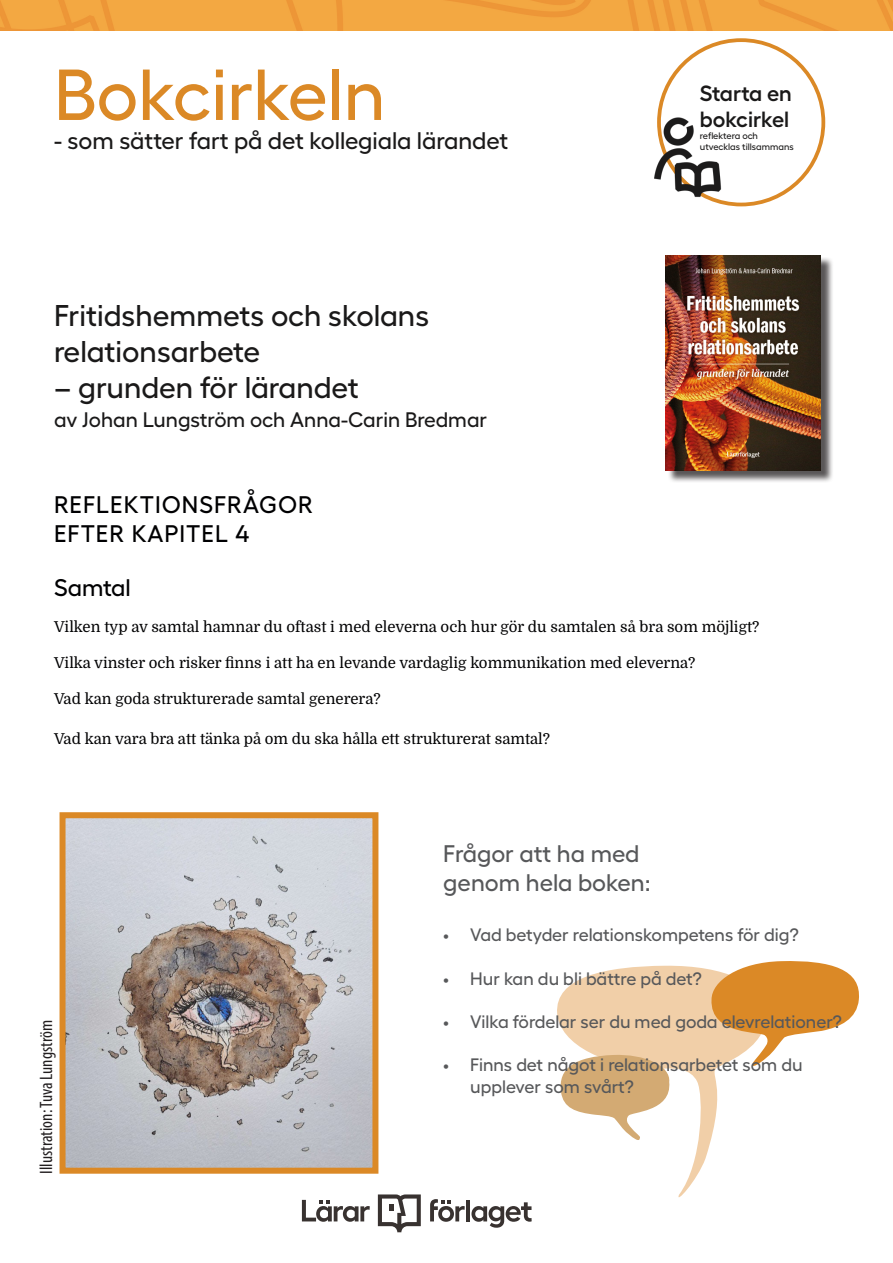
<style>
.page{position:relative;width:893px;height:1263px;background:#fff}
.page>*{position:absolute;margin:0;border:0;box-sizing:border-box;transform-origin:0 0}
.t1{font:500 72px "Hellix";color:#db8926}
.t2{font:500 30px "Hellix";color:#1a1919}
.t3{font:500 24px "Hellix";letter-spacing:-.005em;color:#1a1919}
.t4{font:500 24px "Hellix";letter-spacing:.04em;color:#000002}
.t5{font:500 24px "Hellix";color:#57585a}
.t6{font:600 22.05px "Hellix";color:#1a1919}
.t7{font:500 21px "Hellix";color:#1a1919}
.t8{font:500 18px/21.6px "Hellix";color:#57585a}
.t9{font:condensed 18px "Myriad Pro";color:#231f20}
.t10{font:15px "Domine";color:#000002}
.t11{font:500 9.3px "Hellix";color:#1a1919}
</style>
<div class="page">
<img style="left:67px;top:819px;width:304px;height:348px">
<div style="left:60px;top:812px;width:318px;height:362px;border:6px solid #db8926"></div>
<div style="left:657px;top:38px;width:168px;height:168px;border:4px solid #db8926;border-radius:50%"></div>
<img style="left:654px;top:112px;width:68px;height:87px">
<img style="left:0;top:0;width:893px;height:30px">
<svg style="left:302px;top:1200px;width:68px;height:22px"></svg>
<hr style="left:466px;top:1200px;width:4px;height:21px;background:#383230">
<svg style="left:471px;top:1202px;width:61px;height:26px"></svg>
<svg style="left:378px;top:1194px;width:43px;height:38px"></svg>
<svg style="left:430px;top:1199px;width:35px;height:23px"></svg>
<svg style="left:557px;top:965px;width:161px;height:232px;fill:#f1cfa8"></svg>
<svg style="left:710px;top:961px;width:149px;height:107px"></svg>
<svg style="left:558px;top:1054px;width:114px;height:88px"></svg>
<div style="left:667px;top:257px;width:167px;height:226px;background:#231f20;opacity:.75"></div>
<img style="left:665px;top:255px;width:156px;height:215px">
<p class="t1" style="left:54px;top:39px;width:333px">Bokcirkeln</p>
<p class="t3" style="left:54px;top:122px;width:456px">- som sätter fart på det kollegiala lärandet</p>
<p class="t2" style="left:54px;top:292px;width:377px">Fritidshemmets och skolans</p>
<p class="t2" style="left:54px;top:328px;width:208px">relationsarbete</p>
<p class="t2" style="left:54px;top:364px;width:306px">– grunden för lärandet</p>
<p class="t7" style="left:54px;top:403px;width:435px">av Johan Lungström och Anna-Carin Bredmar</p>
<p class="t6" style="left:700px;top:76px;width:93px">Starta en</p>
<p class="t6" style="left:700px;top:102px;width:91px">bokcirkel</p>
<p class="t11" style="left:700px;top:128px;width:60px">reflektera och</p>
<p class="t11" style="left:700px;top:139px;width:95px">utvecklas tillsammans</p>
<p class="t4" style="left:54px;top:486px;width:260px">REFLEKTIONSFRÅGOR</p>
<p class="t4" style="left:54px;top:515px;width:197px">EFTER KAPITEL 4</p>
<p class="t4" style="left:54px;top:569px;width:78px">Samtal</p>
<p class="t10" style="left:54px;top:618px;width:707px">Vilken typ av samtal hamnar du oftast i med eleverna och hur gör du samtalen så bra som möjligt?</p>
<p class="t10" style="left:54px;top:654px;width:643px">Vilka vinster och risker finns i att ha en levande vardaglig kommunikation med eleverna?</p>
<p class="t10" style="left:54px;top:690px;width:328px">Vad kan goda strukturerade samtal generera?</p>
<p class="t10" style="left:54px;top:730px;width:498px">Vad kan vara bra att tänka på om du ska hålla ett strukturerat samtal?</p>
<p class="t9" style="left:35px;top:1174px;width:155px;rotate:-90deg">Illustration: Tuva Lungström</p>
<p class="t5" style="left:443px;top:835px;width:198px">Frågor att ha med</p>
<p class="t5" style="left:443px;top:864px;width:209px">genom hela boken:</p>
<p class="t8" style="left:443px;top:922px;width:357px">• Vad betyder relationskompetens för dig?</p>
<p class="t8" style="left:443px;top:965px;width:260px">• Hur kan du bli bättre på det?</p>
<p class="t8" style="left:443px;top:1009px;width:400px">• Vilka fördelar ser du med goda elevrelationer?</p>
<p class="t8" style="left:470px;top:1052px;width:334px;text-indent:-27px">• Finns det något i relationsarbetet som du upplever som svårt?</p>
</div>
